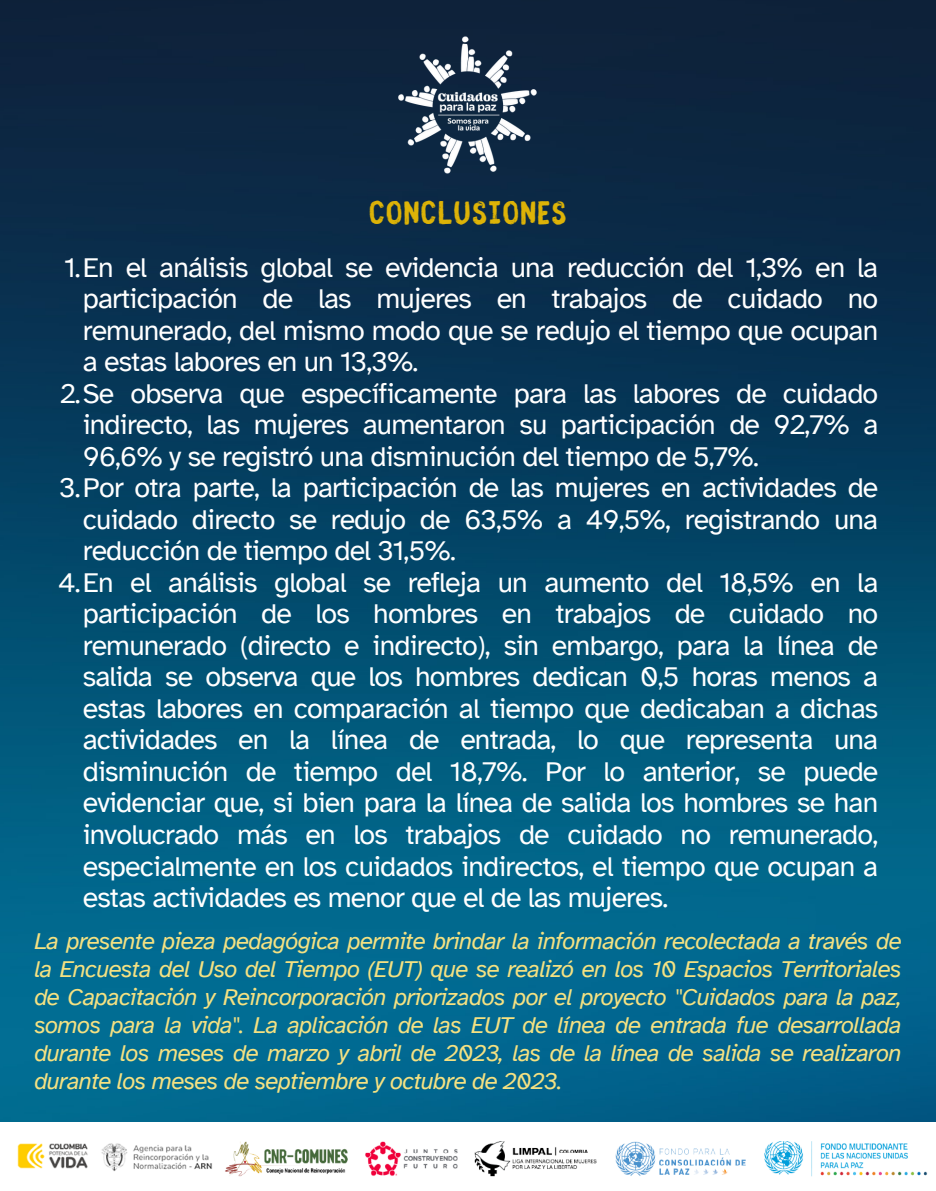
<style>
.page{position:relative;width:936px;height:1191px;background:#fff}
.page>*{position:absolute;margin:0;border:0;box-sizing:border-box;transform-origin:0 0}
.t1{font:700 36px "Fibre Vintage Full";letter-spacing:.045em;color:#ddb307}
.t2{font:28.5px/31.5px "Atkinson Hyperlegible";letter-spacing:-.03em;color:#fff;text-align:justify}
.t3{font:italic 24px/27.9px "Atkinson Hyperlegible";letter-spacing:-.03em;color:#f4e182;text-align:justify}
</style>
<div class="page">
<img style="left:0;top:0;width:936px;height:1122px">
<div style="left:0;top:1121px;width:935px;height:69px;background:#fff"></div>
<img style="left:381px;top:29px;width:173px;height:151px">
<img style="left:225px;top:1141px;width:703px;height:36px">
<img style="left:17px;top:1143px;width:195px;height:28px">
<p class="t1" style="left:369px;top:197px;width:199px">CONCLUSIONES</p>
<p class="t2" style="left:83px;top:251px;width:797px;text-indent:-19px">1.En el análisis global se evidencia una reducción del 1,3% en la participación de las mujeres en trabajos de cuidado no remunerado, del mismo modo que se redujo el tiempo que ocupan a estas labores en un 13,3%.</p>
<p class="t2" style="left:83px;top:377px;width:797px;text-indent:-23px">2.Se observa que específicamente para las labores de cuidado indirecto, las mujeres aumentaron su participación de 92,7% a 96,6% y se registró una disminución del tiempo de 5,7%.</p>
<p class="t2" style="left:83px;top:472px;width:797px;text-indent:-23px">3.Por otra parte, la participación de las mujeres en actividades de cuidado directo se redujo de 63,5% a 49,5%, registrando una reducción de tiempo del 31,5%.</p>
<p class="t2" style="left:83px;top:566px;width:797px;text-indent:-25px">4.En el análisis global se refleja un aumento del 18,5% en la participación de los hombres en trabajos de cuidado no remunerado (directo e indirecto), sin embargo, para la línea de salida se observa que los hombres dedican 0,5 horas menos a estas labores en comparación al tiempo que dedicaban a dichas actividades en la línea de entrada, lo que representa una disminución de tiempo del 18,7%. Por lo anterior, se puede evidenciar que, si bien para la línea de salida los hombres se han involucrado más en los trabajos de cuidado no remunerado, especialmente en los cuidados indirectos, el tiempo que ocupan a estas actividades es menor que el de las mujeres.</p>
<p class="t3" style="left:34px;top:927px;width:869px">La presente pieza pedagógica permite brindar la información recolectada a través de la Encuesta del Uso del Tiempo (EUT) que se realizó en los 10 Espacios Territoriales de Capacitación y Reincorporación priorizados por el proyecto "Cuidados para la paz, somos para la vida". La aplicación de las EUT de línea de entrada fue desarrollada durante los meses de marzo y abril de 2023, las de la línea de salida se realizaron durante los meses de septiembre y octubre de 2023.</p>
</div>
